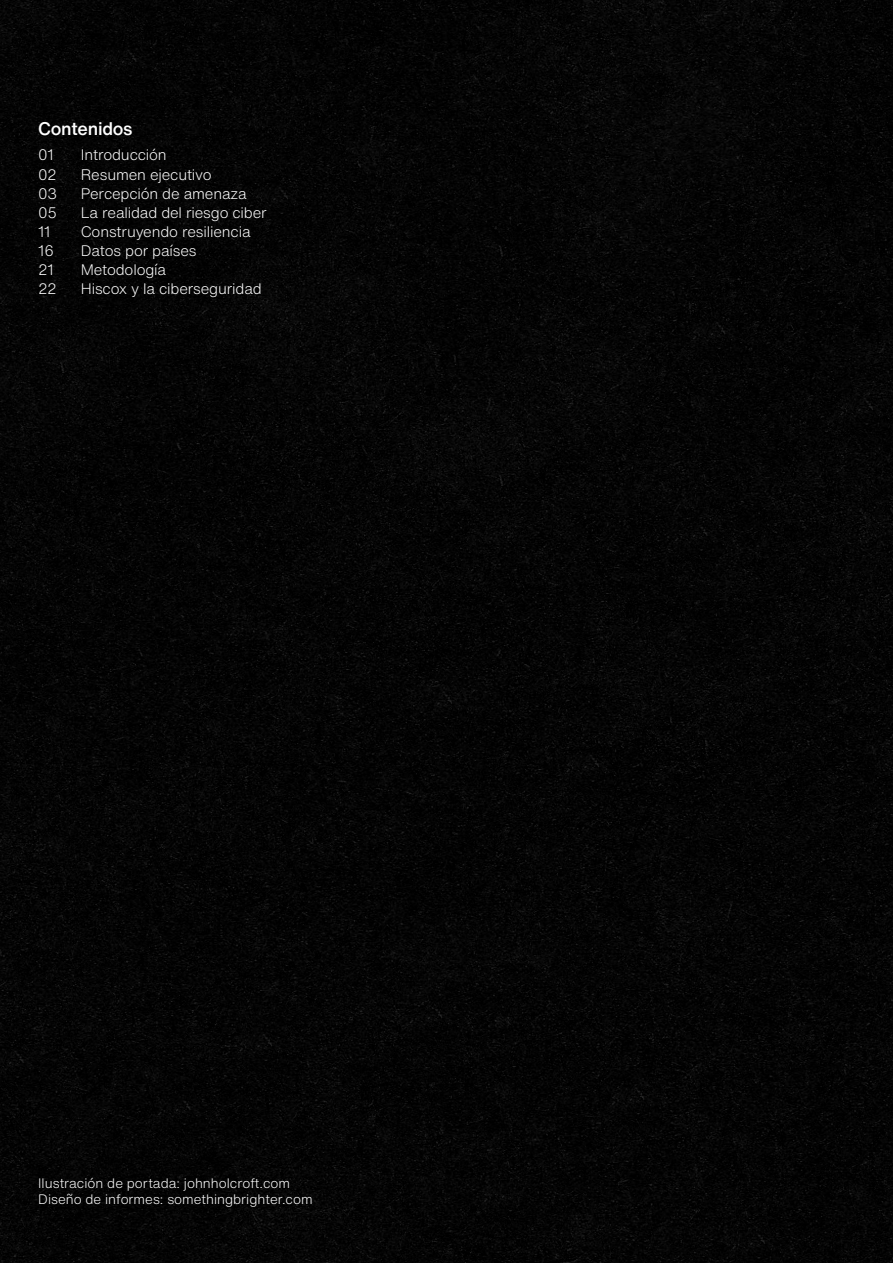
<style>
.page{position:relative;width:893px;height:1263px;background:#fff}
.page>*{position:absolute;margin:0;border:0;box-sizing:border-box;transform-origin:0 0}
._19pt_Heading{font:500 18px "Helvetica Now Text";letter-spacing:-.015em;color:#fff}
._10pt_Body{font:300 15px "Helvetica Now Text";letter-spacing:-.01em;color:#fff}
._10pt_Body-2{font:300 13.5px "Helvetica Now Text";color:#fff}
</style>
<div class="page">
<img style="left:0;top:0;width:893px;height:1263px">
<p class="_19pt_Heading" style="left:38px;top:115px;width:96px">Contenidos</p>
<p class="_10pt_Body" style="left:38px;top:144px;width:17px">01</p>
<p class="_10pt_Body" style="left:81px;top:144px;width:87px">Introducción</p>
<p class="_10pt_Body" style="left:38px;top:163px;width:20px">02</p>
<p class="_10pt_Body" style="left:81px;top:163px;width:132px">Resumen ejecutivo</p>
<p class="_10pt_Body" style="left:38px;top:182px;width:20px">03</p>
<p class="_10pt_Body" style="left:81px;top:182px;width:168px">Percepción de amenaza</p>
<p class="_10pt_Body" style="left:38px;top:201px;width:20px">05</p>
<p class="_10pt_Body" style="left:81px;top:201px;width:187px">La realidad del riesgo ciber</p>
<p class="_10pt_Body" style="left:38px;top:220px;width:14px">11</p>
<p class="_10pt_Body" style="left:81px;top:220px;width:171px">Construyendo resiliencia</p>
<p class="_10pt_Body" style="left:38px;top:239px;width:17px">16</p>
<p class="_10pt_Body" style="left:81px;top:239px;width:117px">Datos por países</p>
<p class="_10pt_Body" style="left:38px;top:259px;width:18px">21</p>
<p class="_10pt_Body" style="left:81px;top:259px;width:87px">Metodología</p>
<p class="_10pt_Body" style="left:38px;top:278px;width:20px">22</p>
<p class="_10pt_Body" style="left:81px;top:278px;width:182px">Hiscox y la ciberseguridad</p>
<p class="_10pt_Body-2" style="left:38px;top:1173px;width:253px">Ilustración de portada: johnholcroft.com</p>
<p class="_10pt_Body-2" style="left:38px;top:1189px;width:276px">Diseño de informes: somethingbrighter.com</p>
</div>
